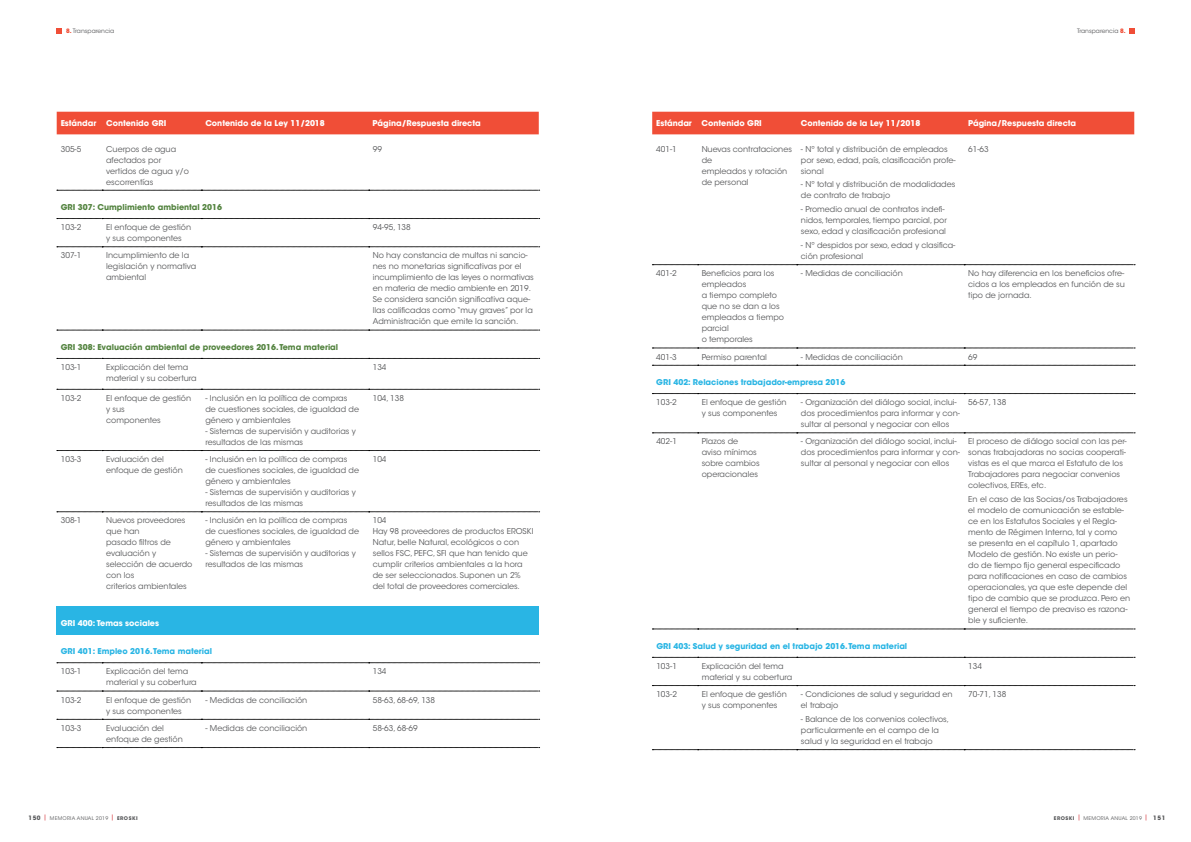
<style>
.page{position:relative;width:1191px;height:842px;background:#fff}
.page>*{position:absolute;margin:0;border:0;box-sizing:border-box;transform-origin:0 0}
.t1{font:8px/11px "ITC Avant Garde Std";color:#58595b}
.t2{font:700 8px "ITC Avant Garde Std";color:#fff}
.t3{font:700 8px "ITC Avant Garde Std";color:#29b5e4}
.t4{font:700 8px "ITC Avant Garde Std";color:#53833f}
.t5{font:6px "ITC Avant Garde Std";color:#58595b}
.t6{font:5px "ITC Avant Garde Std";letter-spacing:.05em;color:#58595b}
.s1{font-weight:700;color:#f04e37}
.s2{font-weight:700;font-size:6px}
.s3{font-weight:700}
</style>
<div class="page">
<svg style="left:57px;top:28px;width:5px;height:5px"></svg>
<svg style="left:1129px;top:28px;width:5px;height:5px"></svg>
<div style="left:57px;top:112px;width:482px;height:22px;background:#f04e37"></div>
<div style="left:57px;top:606px;width:482px;height:28px;background:#29b5e4"></div>
<svg style="left:57px;top:247px;width:482px;height:1px"></svg>
<svg style="left:57px;top:389px;width:482px;height:1px"></svg>
<svg style="left:57px;top:450px;width:482px;height:1px"></svg>
<svg style="left:57px;top:512px;width:482px;height:1px"></svg>
<svg style="left:57px;top:691px;width:482px;height:1px"></svg>
<svg style="left:57px;top:719px;width:482px;height:1px"></svg>
<svg style="left:57px;top:747px;width:482px;height:1px"></svg>
<svg style="left:57px;top:190px;width:482px;height:1px"></svg>
<svg style="left:57px;top:218px;width:482px;height:1px"></svg>
<svg style="left:57px;top:330px;width:482px;height:1px"></svg>
<svg style="left:57px;top:358px;width:482px;height:1px"></svg>
<svg style="left:57px;top:663px;width:482px;height:1px"></svg>
<div style="left:652px;top:112px;width:482px;height:22px;background:#f04e37"></div>
<svg style="left:652px;top:265px;width:483px;height:1px"></svg>
<svg style="left:652px;top:348px;width:483px;height:1px"></svg>
<svg style="left:652px;top:433px;width:483px;height:1px"></svg>
<svg style="left:652px;top:685px;width:483px;height:1px"></svg>
<svg style="left:652px;top:749px;width:483px;height:1px"></svg>
<svg style="left:652px;top:365px;width:483px;height:1px"></svg>
<svg style="left:652px;top:393px;width:483px;height:1px"></svg>
<svg style="left:652px;top:629px;width:483px;height:1px"></svg>
<svg style="left:652px;top:657px;width:483px;height:1px"></svg>
<p class="t5" style="left:66px;top:27px;width:50px"><span class="s1">8.</span> Transparencia</p>
<p class="t5" style="left:1077px;top:27px;width:50px">Transparencia <span class="s1">8.</span></p>
<p class="t2" style="left:61px;top:118px;width:107px">Estándar Contenido GRI</p>
<p class="t2" style="left:205px;top:118px;width:121px">Contenido de la Ley 11/2018</p>
<p class="t2" style="left:373px;top:118px;width:110px">Página/Respuesta directa</p>
<p class="t1" style="left:61px;top:143px;width:22px">305-5</p>
<p class="t1" style="left:106px;top:143px;width:84px">Cuerpos de agua afectados por vertidos de agua y/o escorrentías</p>
<p class="t1" style="left:373px;top:143px;width:11px">99</p>
<p class="t4" style="left:61px;top:202px;width:163px">GRI 307: Cumplimiento ambiental 2016</p>
<p class="t1" style="left:61px;top:222px;width:22px">103-2</p>
<p class="t1" style="left:106px;top:222px;width:87px">El enfoque de gestión y sus componentes</p>
<p class="t1" style="left:373px;top:222px;width:40px">94-95, 138</p>
<p class="t1" style="left:61px;top:250px;width:22px">307-1</p>
<p class="t1" style="left:106px;top:250px;width:92px">Incumplimiento de la legislación y normativa ambiental</p>
<p class="t1" style="left:373px;top:250px;width:163px">No hay constancia de multas ni sancio&shy;nes no monetarias significativas por el incumplimiento de las leyes o normativas en materia de medio ambiente en 2019.<br>Se considera sanción significativa aque&shy;llas calificadas como “muy graves” por la Administración que emite la sanción.</p>
<p class="t4" style="left:61px;top:342px;width:279px">GRI 308: Evaluación ambiental de proveedores 2016. Tema material</p>
<p class="t1" style="left:61px;top:362px;width:22px">103-1</p>
<p class="t1" style="left:106px;top:362px;width:92px">Explicación del tema material y su cobertura</p>
<p class="t1" style="left:373px;top:362px;width:15px">134</p>
<p class="t1" style="left:61px;top:393px;width:22px">103-2</p>
<p class="t1" style="left:106px;top:393px;width:87px">El enfoque de gestión y sus<br>componentes</p>
<p class="t1" style="left:205px;top:393px;width:155px">- Inclusión en la política de compras de cuestiones sociales, de igualdad de género y ambientales</p>
<p class="t1" style="left:205px;top:426px;width:152px">- Sistemas de supervisión y auditorias y resultados de las mismas</p>
<p class="t1" style="left:373px;top:393px;width:33px">104, 138</p>
<p class="t1" style="left:61px;top:454px;width:22px">103-3</p>
<p class="t1" style="left:106px;top:454px;width:78px">Evaluación del enfoque de gestión</p>
<p class="t1" style="left:205px;top:454px;width:155px">- Inclusión en la política de compras de cuestiones sociales, de igualdad de género y ambientales</p>
<p class="t1" style="left:205px;top:487px;width:152px">- Sistemas de supervisión y auditorias y resultados de las mismas</p>
<p class="t1" style="left:61px;top:515px;width:22px">308-1</p>
<p class="t1" style="left:106px;top:515px;width:88px">Nuevos proveedores que han<br>pasado filtros de evaluación y selección de acuerdo con los<br>criterios ambientales</p>
<p class="t1" style="left:205px;top:515px;width:155px">- Inclusión en la política de compras de cuestiones sociales, de igualdad de género y ambientales</p>
<p class="t1" style="left:205px;top:548px;width:152px">- Sistemas de supervisión y auditorias y resultados de las mismas</p>
<p class="t1" style="left:373px;top:454px;width:15px">104</p>
<p class="t1" style="left:373px;top:515px;width:162px">104<br>Hay 98 proveedores de productos EROSKI Natur, belle Natural, ecológicos o con sellos FSC, PEFC, SFI que han tenido que cumplir criterios ambientales a la hora de ser seleccionados. Suponen un 2% del total de proveedores comerciales.</p>
<p class="t2" style="left:61px;top:618px;width:100px">GRI 400: Temas sociales</p>
<p class="t3" style="left:61px;top:646px;width:153px">GRI 401: Empleo 2016. Tema material</p>
<p class="t1" style="left:61px;top:666px;width:22px">103-1</p>
<p class="t1" style="left:106px;top:666px;width:92px">Explicación del tema material y su cobertura</p>
<p class="t1" style="left:373px;top:666px;width:15px">134</p>
<p class="t1" style="left:61px;top:694px;width:22px">103-2</p>
<p class="t1" style="left:106px;top:694px;width:87px">El enfoque de gestión y sus componentes</p>
<p class="t1" style="left:205px;top:694px;width:103px">- Medidas de conciliación</p>
<p class="t1" style="left:373px;top:694px;width:64px">58-63, 68-69, 138</p>
<p class="t1" style="left:61px;top:723px;width:22px">103-3</p>
<p class="t1" style="left:106px;top:723px;width:78px">Evaluación del enfoque de gestión</p>
<p class="t1" style="left:205px;top:723px;width:103px">- Medidas de conciliación</p>
<p class="t1" style="left:373px;top:723px;width:46px">58-63, 68-69</p>
<p class="t2" style="left:656px;top:118px;width:107px">Estándar Contenido GRI</p>
<p class="t2" style="left:801px;top:118px;width:121px">Contenido de la Ley 11/2018</p>
<p class="t2" style="left:968px;top:118px;width:110px">Página/Respuesta directa</p>
<p class="t1" style="left:656px;top:143px;width:22px">401-1</p>
<p class="t1" style="left:701px;top:143px;width:92px">Nuevas contrataciones de<br>empleados y rotación de personal</p>
<p class="t1" style="left:801px;top:143px;width:156px">- Nº total y distribución de empleados por sexo, edad, país, clasificación profe&shy;sional</p>
<p class="t1" style="left:968px;top:143px;width:22px">61-63</p>
<p class="t1" style="left:801px;top:179px;width:156px">- Nº total y distribución de modalidades de contrato de trabajo</p>
<p class="t1" style="left:801px;top:204px;width:147px">- Promedio anual de contratos indefi&shy;nidos, temporales, tiempo parcial, por sexo, edad y clasificación profesional</p>
<p class="t1" style="left:801px;top:240px;width:156px">- Nº despidos por sexo, edad y clasifica&shy;ción profesional</p>
<p class="t1" style="left:656px;top:268px;width:22px">401-2</p>
<p class="t1" style="left:701px;top:268px;width:84px">Beneficios para los empleados<br>a tiempo completo que no se dan a los empleados a tiempo parcial<br>o temporales</p>
<p class="t1" style="left:801px;top:268px;width:103px">- Medidas de conciliación</p>
<p class="t1" style="left:968px;top:268px;width:158px;text-align:justify">No hay diferencia en los beneficios ofre&shy;cidos a los empleados en función de su tipo de jornada.</p>
<p class="t1" style="left:656px;top:351px;width:22px">401-3</p>
<p class="t1" style="left:701px;top:351px;width:67px">Permiso parental</p>
<p class="t1" style="left:801px;top:351px;width:103px">- Medidas de conciliación</p>
<p class="t1" style="left:968px;top:351px;width:11px">69</p>
<p class="t3" style="left:656px;top:377px;width:191px">GRI 402: Relaciones trabajador-empresa 2016</p>
<p class="t1" style="left:656px;top:397px;width:22px">103-2</p>
<p class="t1" style="left:701px;top:397px;width:87px">El enfoque de gestión y sus componentes</p>
<p class="t1" style="left:801px;top:397px;width:161px">- Organización del diálogo social, inclui&shy;dos procedimientos para informar y con&shy;sultar al personal y negociar con ellos</p>
<p class="t1" style="left:968px;top:397px;width:40px">56-57, 138</p>
<p class="t1" style="left:656px;top:436px;width:22px">402-1</p>
<p class="t1" style="left:701px;top:436px;width:59px">Plazos de aviso mínimos sobre cambios operacionales</p>
<p class="t1" style="left:801px;top:436px;width:161px">- Organización del diálogo social, inclui&shy;dos procedimientos para informar y con&shy;sultar al personal y negociar con ellos</p>
<p class="t1" style="left:968px;top:436px;width:160px">El proceso de diálogo social con las per&shy;sonas trabajadoras no socias cooperati&shy;vistas es el que marca el Estatuto de los Trabajadores para negociar convenios colectivos, EREs, etc.</p>
<p class="t1" style="left:968px;top:494px;width:163px">En el caso de las Socias/os Trabajadores el modelo de comunicación se estable&shy;ce en los Estatutos Sociales y el Regla&shy;mento de Régimen Interno, tal y como<br>se presenta en el capítulo 1, apartado Modelo de gestión. No existe un perio&shy;do de tiempo fijo general especificado para notificaciones en caso de cambios operacionales, ya que este depende del tipo de cambio que se produzca. Pero en general el tiempo de preaviso es razona&shy;ble y suficiente.</p>
<p class="t3" style="left:656px;top:641px;width:252px">GRI 403: Salud y seguridad en el trabajo 2016. Tema material</p>
<p class="t1" style="left:656px;top:661px;width:22px">103-1</p>
<p class="t1" style="left:701px;top:661px;width:92px">Explicación del tema material y su cobertura</p>
<p class="t1" style="left:968px;top:661px;width:15px">134</p>
<p class="t1" style="left:656px;top:689px;width:22px">103-2</p>
<p class="t1" style="left:701px;top:689px;width:87px">El enfoque de gestión y sus componentes</p>
<p class="t1" style="left:801px;top:689px;width:153px">- Condiciones de salud y seguridad en el trabajo</p>
<p class="t1" style="left:801px;top:714px;width:150px">- Balance de los convenios colectivos, particularmente en el campo de la salud y la seguridad en el trabajo</p>
<p class="t1" style="left:968px;top:689px;width:40px">70-71, 138</p>
<p class="t6" style="left:28px;top:815px;width:111px"><span class="s2">150</span> <sup>|</sup> MEMORIA ANUAL 2019 <sup>|</sup> <span class="s3">EROSKI</span></p>
<p class="t6" style="left:1053px;top:815px;width:113px"><span class="s3">EROSKI</span> <sup>|</sup> MEMORIA ANUAL 2019 <sup>|</sup> <span class="s2">151</span></p>
</div>
